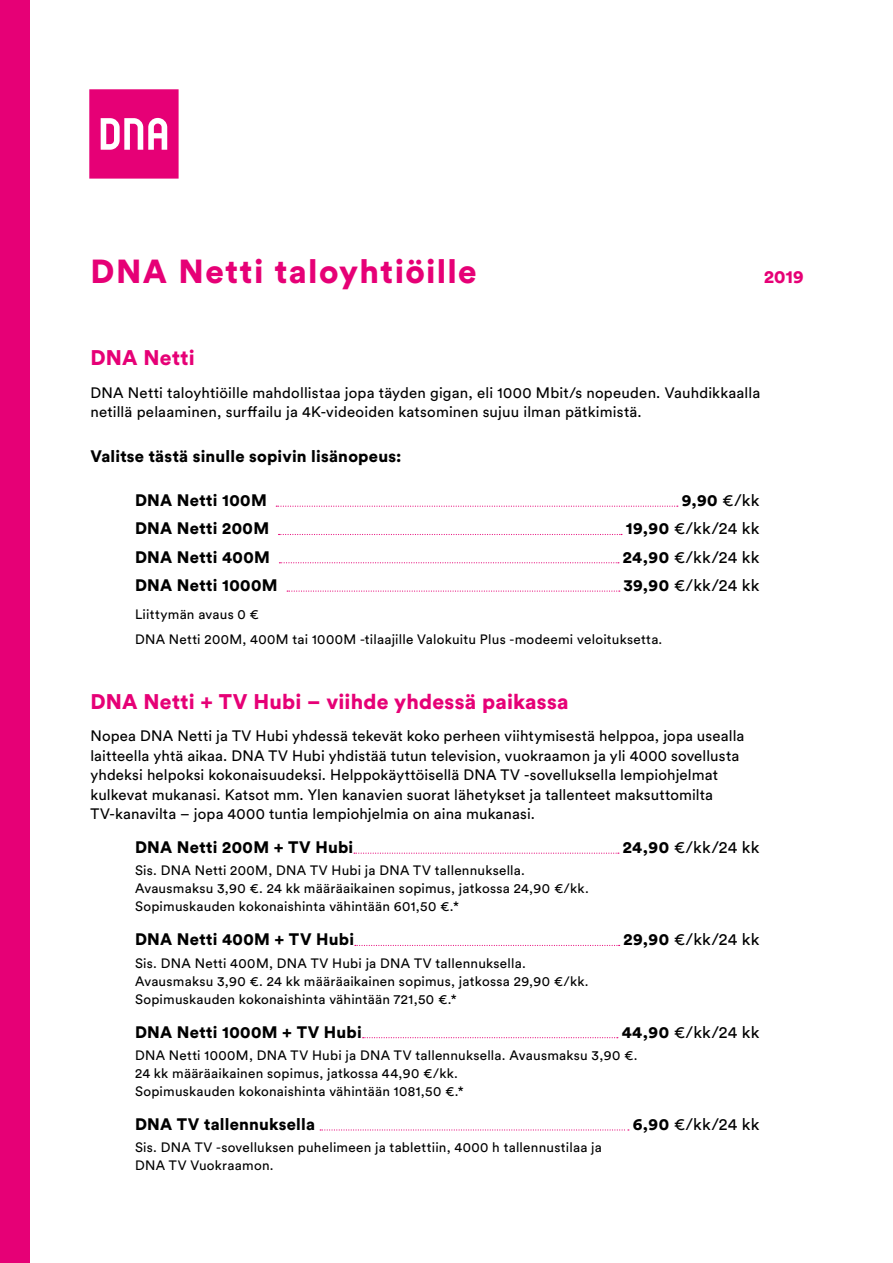
<style>
.page{position:relative;width:893px;height:1263px;background:#fff}
.page>*{position:absolute;margin:0;border:0;box-sizing:border-box;transform-origin:0 0}
.t1{font:900 33px "Circular Std";letter-spacing:.04em;color:#e60076}
.t2{font:900 21px "Circular Std";letter-spacing:.01em;color:#e60076}
.t3{font:900 18px "Circular Std";color:#e60076}
.t4{font:900 16.5px "Circular Std";letter-spacing:.015em;color:#000}
.t5{font:16.5px "Circular Std";letter-spacing:.015em;color:#000}
.t6{font:15px/19.5px "Circular Std";letter-spacing:.01em;color:#000}
.t7{font:13.5px/18px "Circular Std";letter-spacing:.02em;color:#000}
.s1{font-weight:400}
.s2{font-weight:900}
</style>
<div class="page">
<svg style="left:276px;top:506px;width:402px;height:1px"></svg>
<svg style="left:279px;top:534px;width:343px;height:1px"></svg>
<svg style="left:279px;top:562px;width:340px;height:1px"></svg>
<svg style="left:287px;top:590px;width:333px;height:2px"></svg>
<svg style="left:354px;top:853px;width:265px;height:1px"></svg>
<svg style="left:355px;top:945px;width:265px;height:1px"></svg>
<svg style="left:363px;top:1037px;width:255px;height:1px"></svg>
<svg style="left:320px;top:1129px;width:309px;height:1px"></svg>
<svg style="left:89px;top:89px;width:90px;height:90px;background:#e9298c"></svg>
<div style="left:0;top:0;width:30px;height:1263px;background:#e60076"></div>
<h1 class="t1" style="left:91px;top:249px;width:388px">DNA Netti taloyhtiöille</h1>
<h3 class="t3" style="left:764px;top:265px;width:41px">2019</h3>
<h2 class="t2" style="left:90px;top:344px;width:106px">DNA Netti</h2>
<p class="t6" style="left:90px;top:382px;width:671px">DNA Netti taloyhtiöille mahdollistaa jopa täyden gigan, eli 1000 Mbit/s nopeuden. Vauhdikkaalla netillä pelaaminen, surffailu ja 4K-videoiden katsominen sujuu ilman pätkimistä.</p>
<p class="t4" style="left:90px;top:445px;width:313px">Valitse tästä sinulle sopivin lisänopeus:</p>
<p class="t4" style="left:135px;top:489px;width:133px">DNA Netti 100M</p>
<p class="t4" style="left:682px;top:489px;width:79px">9,90 <span class="s1">€/kk</span></p>
<p class="t4" style="left:135px;top:518px;width:136px">DNA Netti 200M</p>
<p class="t5" style="left:626px;top:519px;width:135px"><span class="s2">19,90</span> €/kk/24 kk</p>
<p class="t4" style="left:135px;top:546px;width:136px">DNA Netti 400M</p>
<p class="t5" style="left:623px;top:547px;width:138px"><span class="s2">24,90</span> €/kk/24 kk</p>
<p class="t4" style="left:135px;top:574px;width:144px">DNA Netti 1000M</p>
<p class="t5" style="left:624px;top:575px;width:137px"><span class="s2">39,90</span> €/kk/24 kk</p>
<p class="t7" style="left:135px;top:602px;width:529px;line-height:24.8px">Liittymän avaus 0 €<br>DNA Netti 200M, 400M tai 1000M -tilaajille Valokuitu Plus -modeemi veloituksetta.</p>
<h2 class="t2" style="left:90px;top:687px;width:480px">DNA Netti + TV Hubi – viihde yhdessä paikassa</h2>
<p class="t6" style="left:90px;top:726px;width:656px">Nopea DNA Netti ja TV Hubi yhdessä tekevät koko perheen viihtymisestä helppoa, jopa usealla laitteella yhtä aikaa. DNA TV Hubi yhdistää tutun television, vuokraamon ja yli 4000 sovellusta yhdeksi helpoksi kokonaisuudeksi. Helppokäyttöisellä DNA TV -sovelluksella lempiohjelmat kulkevat mukanasi. Katsot mm. Ylen kanavien suorat lähetykset ja tallenteet maksuttomilta TV-kanavilta – jopa 4000 tuntia lempiohjelmia on aina mukanasi.</p>
<p class="t4" style="left:135px;top:836px;width:220px">DNA Netti 200M + TV Hubi</p>
<p class="t5" style="left:623px;top:837px;width:138px"><span class="s2">24,90</span> €/kk/24 kk</p>
<p class="t7" style="left:135px;top:861px;width:455px">Sis. DNA Netti 200M, DNA TV Hubi ja DNA TV tallennuksella.<br>Avausmaksu 3,90 €. 24 kk määräaikainen sopimus, jatkossa 24,90 €/kk.<br>Sopimuskauden kokonaishinta vähintään 601,50 €.*</p>
<p class="t4" style="left:135px;top:929px;width:221px">DNA Netti 400M + TV Hubi</p>
<p class="t5" style="left:623px;top:930px;width:137px"><span class="s2">29,90</span> €/kk/24 kk</p>
<p class="t7" style="left:135px;top:954px;width:455px">Sis. DNA Netti 400M, DNA TV Hubi ja DNA TV tallennuksella.<br>Avausmaksu 3,90 €. 24 kk määräaikainen sopimus, jatkossa 29,90 €/kk.<br>Sopimuskauden kokonaishinta vähintään 721,50 €.*</p>
<p class="t4" style="left:135px;top:1021px;width:228px">DNA Netti 1000M + TV Hubi</p>
<p class="t5" style="left:622px;top:1022px;width:139px"><span class="s2">44,90</span> €/kk/24 kk</p>
<p class="t7" style="left:135px;top:1046px;width:504px">DNA Netti 1000M, DNA TV Hubi ja DNA TV tallennuksella. Avausmaksu 3,90 €.<br>24 kk määräaikainen sopimus, jatkossa 44,90 €/kk.<br>Sopimuskauden kokonaishinta vähintään 1081,50 €.*</p>
<p class="t4" style="left:135px;top:1113px;width:181px">DNA TV tallennuksella</p>
<p class="t5" style="left:633px;top:1114px;width:128px"><span class="s2">6,90</span> €/kk/24 kk</p>
<p class="t7" style="left:135px;top:1138px;width:468px">Sis. DNA TV -sovelluksen puhelimeen ja tablettiin, 4000 h tallennustilaa ja<br>DNA TV Vuokraamon.</p>
</div>
